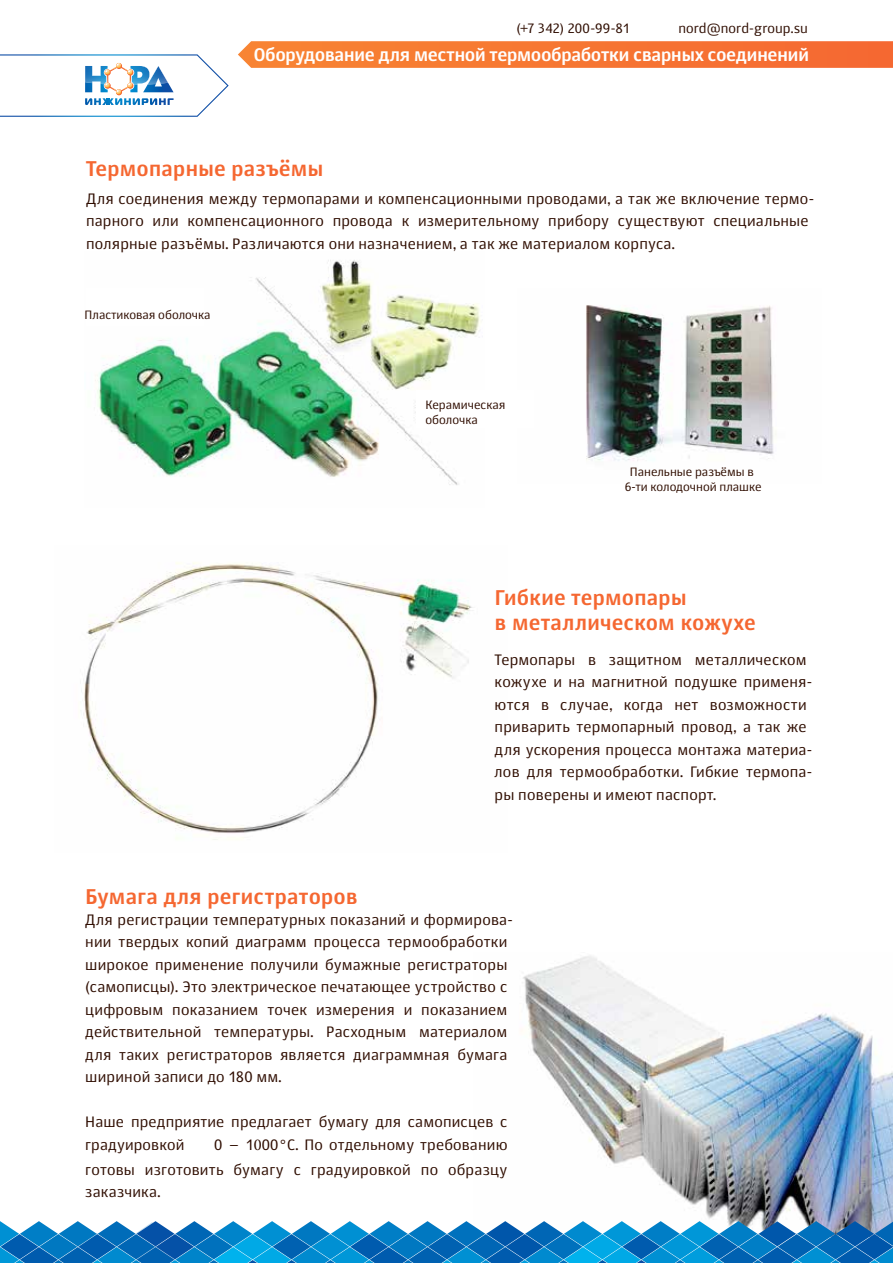
<style>
.page{position:relative;width:893px;height:1263px;background:#fff}
.page>*{position:absolute;margin:0;border:0;box-sizing:border-box;transform-origin:0 0}
.t1{font:700 21px/25.2px "Story";letter-spacing:-.005em;color:#f56731}
.t2{font:700 18px "Story";letter-spacing:-.03em;color:#fff}
.t3{font:15px/22.5px "Story";letter-spacing:.015em;color:#2f0d00}
.t4{font:13.5px "Story";letter-spacing:.005em;color:#2f0d00}
.t5{font:12px/15px "Story";color:#2f0d00}
.s1{font-family:"Minion Pro";font-size:16.5px}
</style>
<div class="page">
<img style="left:81px;top:562px;width:392px;height:278px">
<img style="left:586px;top:305px;width:190px;height:156px">
<img style="left:95px;top:260px;width:386px;height:225px">
<img style="left:523px;top:956px;width:370px;height:265px">
<svg style="left:0;top:1221px;width:893px;height:42px;background:#2d8dca"></svg>
<svg style="left:0;top:54px;width:229px;height:63px"></svg>
<svg style="left:238px;top:41px;width:655px;height:27px;background:#f67836"></svg>
<div style="left:86px;top:288px;width:118px;height:37px;background:#fff"></div>
<div style="left:416px;top:390px;width:118px;height:37px;background:#fff"></div>
<p class="t4" style="left:516px;top:20px;width:115px">(+7 342) 200-99-81</p>
<p class="t4" style="left:678px;top:20px;width:131px">nord@nord-group.su</p>
<p class="t2" style="left:254px;top:43px;width:557px">Оборудование для местной термообработки сварных соединений</p>
<h1 class="t1" style="left:86px;top:156px;width:239px">Термопарные разъёмы</h1>
<p class="t3" style="left:86px;top:187px;width:730px">Для соединения между термопарами и компенсационными проводами, а так же включение термо&shy;парного или компенсационного провода к измерительному прибору существуют специальные полярные разъёмы. Различаются они назначением, а так же материалом корпуса.</p>
<p class="t5" style="left:85px;top:308px;width:127px">Пластиковая оболочка</p>
<h1 class="t1" style="left:85px;top:883px;width:274px">Бумага для регистраторов</h1>
<p class="t5" style="left:425px;top:397px;width:81px">Керамическая оболочка</p>
<p class="t5" style="left:625px;top:464px;width:138px;text-align:center">Панельные разъёмы в<br>6-ти колодочной плашке</p>
<h1 class="t1" style="left:495px;top:585px;width:263px">Гибкие термопары<br>в металлическом кожухе</h1>
<p class="t3" style="left:495px;top:648px;width:319px">Термопары в защитном металлическом кожухе и на магнитной подушке применя&shy;ются в случае, когда нет возможности приварить термопарный провод, а так же для ускорения процесса монтажа материа&shy;лов для термообработки. Гибкие термопа&shy;ры поверены и имеют паспорт.</p>
<p class="t3" style="left:85px;top:908px;width:429px">Для регистрации температурных показаний и формирова&shy;нии твердых копий диаграмм процесса термообработки широкое применение получили бумажные регистраторы (самописцы). Это электрическое печатающее устройство с цифровым показанием точек измерения и показанием действительной температуры. Расходным материалом для таких регистраторов является диаграммная бумага шириной записи до 180 мм.</p>
<p class="t3" style="left:85px;top:1110px;width:424px;line-height:23px">Наше предприятие предлагает бумагу для самописцев с градуировкой</p>
<p class="t3" style="left:85px;top:1133px;width:424px;line-height:24.3px;text-align:right">0 – 1<span class="s1">0</span>00°С. По отдельному требованию<br>готовы изготовить бумагу с градуировкой по образцу</p>
<p class="t3" style="left:85px;top:1180px;width:77px">заказчика.</p>
</div>
